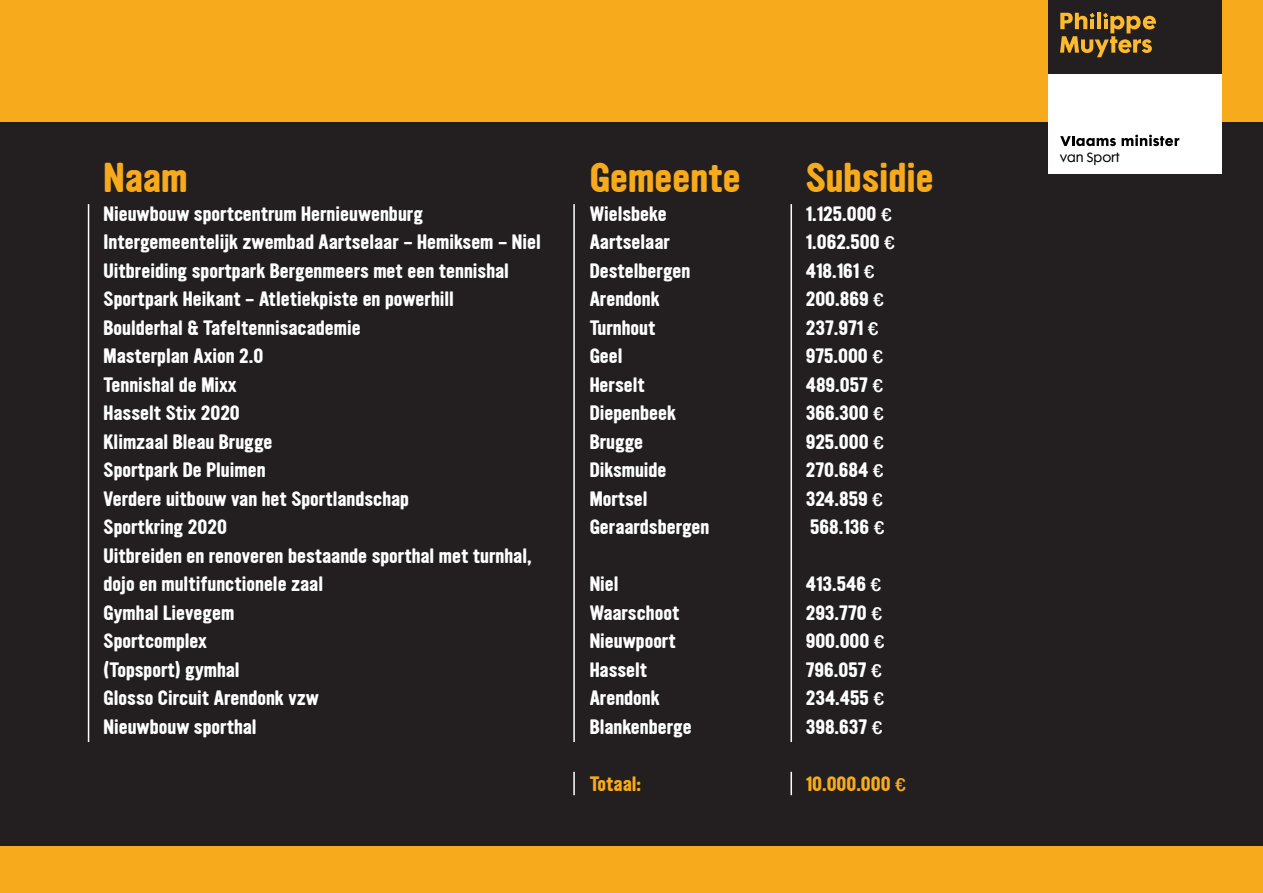
<style>
.page{position:relative;width:1263px;height:893px;background:#fff}
.page>*{position:absolute;margin:0;border:0;box-sizing:border-box;transform-origin:0 0}
.t1{font:700 36px "Ultramagnetic";color:#f7ab1c}
.t2{font:700 18px "Ultramagnetic";color:#fff}
.t3{font:700 18px "Ultramagnetic";color:#f7ab1c}
.t4{font:12.15px "Futura Maxi CG Book";color:#000}
.s1{font-family:"Arial Rounded MT Bold";font-weight:400}
</style>
<div class="page">
<div style="left:0;top:87px;width:1263px;height:776px;background:#231f20"></div>
<div style="left:0;top:0;width:1263px;height:121px;background:#f7ab1c"></div>
<div style="left:0;top:847px;width:1263px;height:46px;background:#f7ab1c"></div>
<div style="left:1048px;top:73px;width:174px;height:101px;background:#fff"></div>
<div style="left:1048px;top:0;width:174px;height:74px;background:#231f20"></div>
<svg style="left:1060px;top:13px;width:96px;height:44px"></svg>
<svg style="left:1060px;top:135px;width:119px;height:11px"></svg>
<hr style="left:573px;top:204px;width:2px;height:538px;background:#fff">
<hr style="left:573px;top:772px;width:2px;height:23px;background:#fff">
<hr style="left:88px;top:204px;width:1px;height:538px;background:#fff">
<hr style="left:790px;top:204px;width:2px;height:538px;background:#fff">
<hr style="left:790px;top:772px;width:2px;height:23px;background:#fff">
<p class="t1" style="left:104px;top:152px;width:85px">Naam</p>
<p class="t1" style="left:590px;top:152px;width:153px">Gemeente</p>
<p class="t1" style="left:806px;top:152px;width:130px">Subsidie</p>
<p class="t2" style="left:104px;top:201px;width:321px">Nieuwbouw sportcentrum Hernieuwenburg</p>
<p class="t2" style="left:590px;top:201px;width:79px">Wielsbeke</p>
<p class="t2" style="left:806px;top:201px;width:88px">1.125.000 <span class="s1">€</span></p>
<p class="t2" style="left:104px;top:229px;width:439px">Intergemeentelijk zwembad Aartselaar - Hemiksem - Niel</p>
<p class="t2" style="left:590px;top:229px;width:82px">Aartselaar</p>
<p class="t2" style="left:806px;top:229px;width:91px">1.062.500 <span class="s1">€</span></p>
<p class="t2" style="left:104px;top:258px;width:407px">Uitbreiding sportpark Bergenmeers met een tennishal</p>
<p class="t2" style="left:590px;top:258px;width:102px">Destelbergen</p>
<p class="t2" style="left:806px;top:258px;width:70px">418.161 <span class="s1">€</span></p>
<p class="t2" style="left:104px;top:286px;width:352px">Sportpark Heikant - Atletiekpiste en powerhill</p>
<p class="t2" style="left:590px;top:286px;width:72px">Arendonk</p>
<p class="t2" style="left:806px;top:286px;width:80px">200.869 <span class="s1">€</span></p>
<p class="t2" style="left:104px;top:315px;width:259px">Boulderhal &amp; Tafeltennisacademie</p>
<p class="t2" style="left:590px;top:315px;width:67px">Turnhout</p>
<p class="t2" style="left:806px;top:315px;width:74px">237.971 <span class="s1">€</span></p>
<p class="t2" style="left:104px;top:343px;width:161px">Masterplan Axion 2.0</p>
<p class="t2" style="left:590px;top:343px;width:34px">Geel</p>
<p class="t2" style="left:806px;top:343px;width:79px">975.000 <span class="s1">€</span></p>
<p class="t2" style="left:104px;top:372px;width:135px">Tennishal de Mixx</p>
<p class="t2" style="left:590px;top:372px;width:57px">Herselt</p>
<p class="t2" style="left:806px;top:372px;width:79px">489.057 <span class="s1">€</span></p>
<p class="t2" style="left:104px;top:400px;width:138px">Hasselt Stix 2020</p>
<p class="t2" style="left:590px;top:400px;width:88px">Diepenbeek</p>
<p class="t2" style="left:806px;top:400px;width:80px">366.300 <span class="s1">€</span></p>
<p class="t2" style="left:104px;top:429px;width:170px">Klimzaal Bleau Brugge</p>
<p class="t2" style="left:590px;top:429px;width:55px">Brugge</p>
<p class="t2" style="left:806px;top:429px;width:80px">925.000 <span class="s1">€</span></p>
<p class="t2" style="left:104px;top:457px;width:163px">Sportpark De Pluimen</p>
<p class="t2" style="left:590px;top:457px;width:78px">Diksmuide</p>
<p class="t2" style="left:806px;top:457px;width:79px">270.684 <span class="s1">€</span></p>
<p class="t2" style="left:104px;top:486px;width:307px">Verdere uitbouw van het Sportlandschap</p>
<p class="t2" style="left:590px;top:486px;width:59px">Mortsel</p>
<p class="t2" style="left:806px;top:486px;width:79px">324.859 <span class="s1">€</span></p>
<p class="t2" style="left:104px;top:514px;width:125px">Sportkring 2020</p>
<p class="t2" style="left:590px;top:514px;width:121px">Geraardsbergen</p>
<p class="t2" style="left:810px;top:514px;width:76px">568.136 <span class="s1">€</span></p>
<p class="t2" style="left:104px;top:543px;width:430px">Uitbreiden en renoveren bestaande sporthal met turnhal,</p>
<p class="t2" style="left:104px;top:571px;width:221px">dojo en multifunctionele zaal</p>
<p class="t2" style="left:590px;top:571px;width:30px">Niel</p>
<p class="t2" style="left:806px;top:571px;width:77px">413.546 <span class="s1">€</span></p>
<p class="t2" style="left:104px;top:600px;width:132px">Gymhal Lievegem</p>
<p class="t2" style="left:590px;top:600px;width:91px">Waarschoot</p>
<p class="t2" style="left:806px;top:600px;width:78px">293.770 <span class="s1">€</span></p>
<p class="t2" style="left:104px;top:628px;width:105px">Sportcomplex</p>
<p class="t2" style="left:590px;top:628px;width:88px">Nieuwpoort</p>
<p class="t2" style="left:806px;top:628px;width:80px">900.000 <span class="s1">€</span></p>
<p class="t2" style="left:104px;top:657px;width:138px">(Topsport) gymhal</p>
<p class="t2" style="left:590px;top:657px;width:59px">Hasselt</p>
<p class="t2" style="left:806px;top:657px;width:78px">796.057 <span class="s1">€</span></p>
<p class="t2" style="left:104px;top:685px;width:217px">Glosso Circuit Arendonk vzw</p>
<p class="t2" style="left:590px;top:685px;width:72px">Arendonk</p>
<p class="t2" style="left:806px;top:685px;width:80px">234.455 <span class="s1">€</span></p>
<p class="t2" style="left:104px;top:714px;width:155px">Nieuwbouw sporthal</p>
<p class="t2" style="left:590px;top:714px;width:104px">Blankenberge</p>
<p class="t2" style="left:806px;top:714px;width:78px">398.637 <span class="s1">€</span></p>
<p class="t3" style="left:590px;top:771px;width:53px">Totaal:</p>
<p class="t3" style="left:806px;top:771px;width:102px">10.000.000 <span class="s1">€</span></p>
<p class="t4" style="left:1060px;top:150px;width:61px">VAN SPORT</p>
</div>
